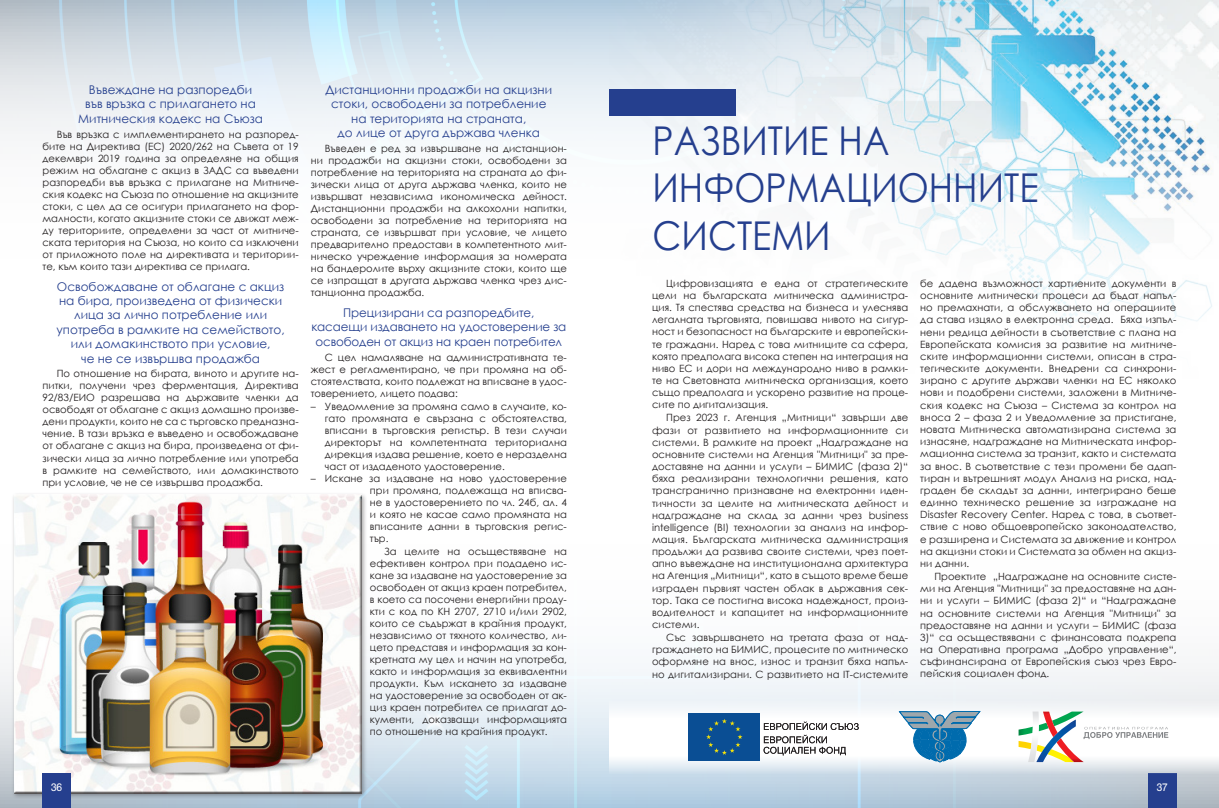
<style>
.page{position:relative;width:1219px;height:808px;background:#fff}
.page>*{position:absolute;margin:0;border:0;box-sizing:border-box;transform-origin:0 0}
.t1{font:39.7px/47.6px "Century Gothic";color:#253f8e;scale:.9 1}
.t2{font:12px/14.4px "Century Gothic";color:#253f8e;text-align:center}
.t3{font:11px "Hebar CYR";color:#fff}
.t4{font:10px/12.2px "Century Gothic";color:#231f20;text-align:justify}
</style>
<div class="page">
<img style="left:0;top:0;width:1219px;height:808px">
<img style="left:609px;top:0;width:610px;height:404px">
<div style="left:11px;top:492px;width:356px;height:307px;background:#231f20;opacity:.4"></div>
<div style="left:14px;top:495px;width:348px;height:299px;background:#231f20;opacity:.75"></div>
<div style="left:1148px;top:773px;width:28px;height:35px;background:#253f8e"></div>
<div style="left:43px;top:773px;width:28px;height:35px;background:#253f8e"></div>
<div style="left:609px;top:89px;width:127px;height:27px;background:#253f8e"></div>
<svg style="left:609px;top:699px;width:610px;height:75px"></svg>
<img style="left:1018px;top:711px;width:66px;height:25px">
<img style="left:1018px;top:741px;width:10px;height:21px">
<img style="left:1043px;top:711px;width:15px;height:8px">
<img style="left:1076px;top:738px;width:8px;height:24px">
<img style="left:1028px;top:711px;width:11px;height:51px">
<img style="left:1036px;top:719px;width:40px;height:43px">
<svg style="left:1083px;top:727px;width:85px;height:12px"></svg>
<div style="left:688px;top:713px;width:72px;height:48px;background:#0a4e94"></div>
<svg style="left:706px;top:719px;width:36px;height:36px"></svg>
<svg style="left:764px;top:721px;width:95px;height:34px"></svg>
<svg style="left:900px;top:711px;width:80px;height:51px"></svg>
<p class="t2" style="left:78px;top:82px;width:186px">Въвеждане на разпоредби<br>във връзка с прилагането на<br>Митническия кодекс на Съюза</p>
<p class="t4" style="left:43px;top:128px;width:258px;text-indent:14px">Във връзка с имплементирането на разпоред&shy;бите на Директива (EС) 2020/262 на Съвета от 19 декември 2019 година за определяне на общия режим на облагане с акциз в ЗАДС са въведени разпоредби във връзка с прилагане на Митниче&shy;ския кодекс на Съюза по отношение на акцизните стоки, с цел да се осигури прилагането на фор&shy;малности, когато акцизните стоки се движат меж&shy;ду териториите, определени за част от митниче&shy;ската територия на Съюза, но които са изключени от приложното поле на директивата и територии&shy;те, към които тази директива се прилага.</p>
<p class="t2" style="left:57px;top:279px;width:230px">Освобождаване от облагане с акциз на бира, произведена от физически лица за лично потребление или употреба в рамките на семейството, или домакинството при условие,<br>че не се извършва продажба</p>
<p class="t4" style="left:43px;top:368px;width:258px;text-indent:14px">По отношение на бирата, виното и другите на&shy;питки, получени чрез ферментация, Директива 92/83/ЕИО разрешава на държавите членки да освободят от облагане с акциз домашно произве&shy;дени продукти, които не са с търговско предназна&shy;чение. В тази връзка е въведено и освобождаване от облагане с акциз на бира, произведена от фи&shy;зически лица за лично потребление или употреба в рамките на семейството, или домакинството при условие, че не се извършва продажба.</p>
<p class="t2" style="left:325px;top:82px;width:228px">Дистанционни продажби на акцизни стоки, освободени за потребление на територията на страната,<br>до лице от друга държава членка</p>
<p class="t4" style="left:311px;top:142px;width:258px;text-indent:14px">Въведен е ред за извършване на дистанцион&shy;ни продажби на акцизни стоки, освободени за потребление на територията на страната до фи&shy;зически лица от друга държава членка, които не извършват независима икономическа дейност.<br>Дистанционни продажби на алкохолни напитки, освободени за потребление на територията на страната, се извършват при условие, че лицето предварително предостави в компетентното мит&shy;ническо учреждение информация за номерата на бандеролите върху акцизните стоки, които ще се изпращат в другата държава членка чрез дис&shy;танционна продажба.</p>
<p class="t2" style="left:311px;top:305px;width:257px">Прецизирани са разпоредбите,<br>касаещи издаването на удостоверение за освободен от акциз на краен потребител</p>
<p class="t4" style="left:311px;top:351px;width:258px;text-indent:14px">С цел намаляване на административната те&shy;жест е регламентирано, че при промяна на об&shy;стоятелствата, които подлежат на вписване в удос&shy;товерението, лицето подава:</p>
<p class="t4" style="left:325px;top:400px;width:244px;text-indent:-14px">– Уведомление за промяна само в случаите, ко&shy;гато промяната е свързана с обстоятелства, вписани в търговския регистър. В тези случаи директорът на компетентната териториална дирекция издава решение, което е неразделна част от издаденото удостоверение.</p>
<p class="t4" style="left:370px;top:473px;width:199px;text-indent:-59px">– Искане за издаване на ново удостоверение при промяна, подлежаща на вписва&shy;не в удостоверението по чл. 24б, ал. 4 и която не касае само промяната на вписаните данни в търговския регис&shy;тър.</p>
<p class="t4" style="left:370px;top:545px;width:199px;text-indent:14px">За целите на осъществяване на ефективен контрол при подадено ис&shy;кане за издаване на удостоверение за освободен от акциз краен потребител, в което са посочени енергийни проду&shy;кти с код по КН 2707, 2710 и/или 2902, които се съдържат в крайния продукт, независимо от тяхното количество, ли&shy;цето представя и информация за кон&shy;кретната му цел и начин на употреба, както и информация за еквивалентни продукти. Към искането за издаване на удостоверение за освободен от ак&shy;циз краен потребител се прилагат до&shy;кументи, доказващи информацията по отношение на крайния продукт.</p>
<h1 class="t1" style="left:652px;top:116px;width:430px">РАЗВИТИЕ НА<br>ИНФОРМАЦИОННИТЕ<br>СИСТЕМИ</h1>
<p class="t4" style="left:652px;top:277px;width:258px;text-indent:14px">Цифровизацията е една от стратегическите цели на българската митническа администра&shy;ция. Тя спестява средства на бизнеса и улеснява легалната търговията, повишава нивото на сигур&shy;ност и безопасност на българските и европейски&shy;те граждани. Наред с това митниците са сфера, която предполага висока степен на интеграция на ниво ЕС и дори на международно ниво в рамки&shy;те на Световната митническа организация, което също предполага и ускорено развитие на проце&shy;сите по дигитализация.</p>
<p class="t4" style="left:652px;top:411px;width:258px;text-indent:14px">През 2023 г. Агенция „Митници“ завърши две фази от развитието на информационните си системи. В рамките на проект „Надграждане на основните системи на Агенция "Митници" за пре&shy;доставяне на данни и услуги – БИМИС (фаза 2)“ бяха реализирани технологични решения, като трансгранично признаване на електронни иден&shy;тичности за целите на митническата дейност и надграждане на склад за данни чрез business intelligence (BI) технологии за анализ на инфор&shy;мация. Българската митническа администрация продължи да развива своите системи, чрез поет&shy;апно въвеждане на институционална архитектура на Агенция „Митници“, като в същото време беше изграден първият частен облак в държавния сек&shy;тор. Така се постигна висока надеждност, произ&shy;водителност и капацитет на информационните системи.</p>
<p class="t4" style="left:652px;top:631px;width:258px;text-indent:14px">Със завършването на третата фаза от над&shy;граждането на БИМИС, процесите по митническо оформяне на внос, износ и транзит бяха напъл&shy;но дигитализирани. С развитието на IT-системите</p>
<p class="t4" style="left:920px;top:277px;width:258px">бе дадена възможност хартиените документи в основните митнически процеси да бъдат напъл&shy;но премахнати, а обслужването на операциите да става изцяло в електронна среда. Бяха изпъл&shy;нени редица дейности в съответствие с плана на Европейската комисия за развитие на митниче&shy;ските информационни системи, описан в стра&shy;тегическите документи. Внедрени са синхрони&shy;зирано с другите държави членки на ЕС няколко нови и подобрени системи, заложени в Митниче&shy;ския кодекс на Съюза – Система за контрол на вноса 2 – фаза 2 и Уведомление за пристигане, новата Митническа автоматизирана система за изнасяне, надграждане на Митническата инфор&shy;мационна система за транзит, както и системата за внос. В съответствие с тези промени бе адап&shy;тиран и вътрешният модул Анализ на риска, над&shy;граден бе складът за данни, интегрирано беше единно техническо решение за изграждане на Disaster Recovery Center. Наред с това, в съответ&shy;ствие с ново общоевропейско законодателство, е разширена и Системата за движение и контрол на акцизни стоки и Системата за обмен на акциз&shy;ни данни.</p>
<p class="t4" style="left:920px;top:570px;width:258px;text-indent:14px">Проектите „Надграждане на основните систе&shy;ми на Агенция "Митници" за предоставяне на дан&shy;ни и услуги – БИМИС (фаза 2)“ и “Надграждане на основните системи на Агенция "Митници" за предоставяне на данни и услуги – БИМИС (фаза 3)“ са осъществявани с финансовата подкрепа на Оперативна програма „Добро управление“, съфинансирана от Европейския съюз чрез Евро&shy;пейския социален фонд.</p>
<p class="t3" style="left:51px;top:781px;width:12px">36</p>
<p class="t3" style="left:1157px;top:781px;width:12px">37</p>
</div>
